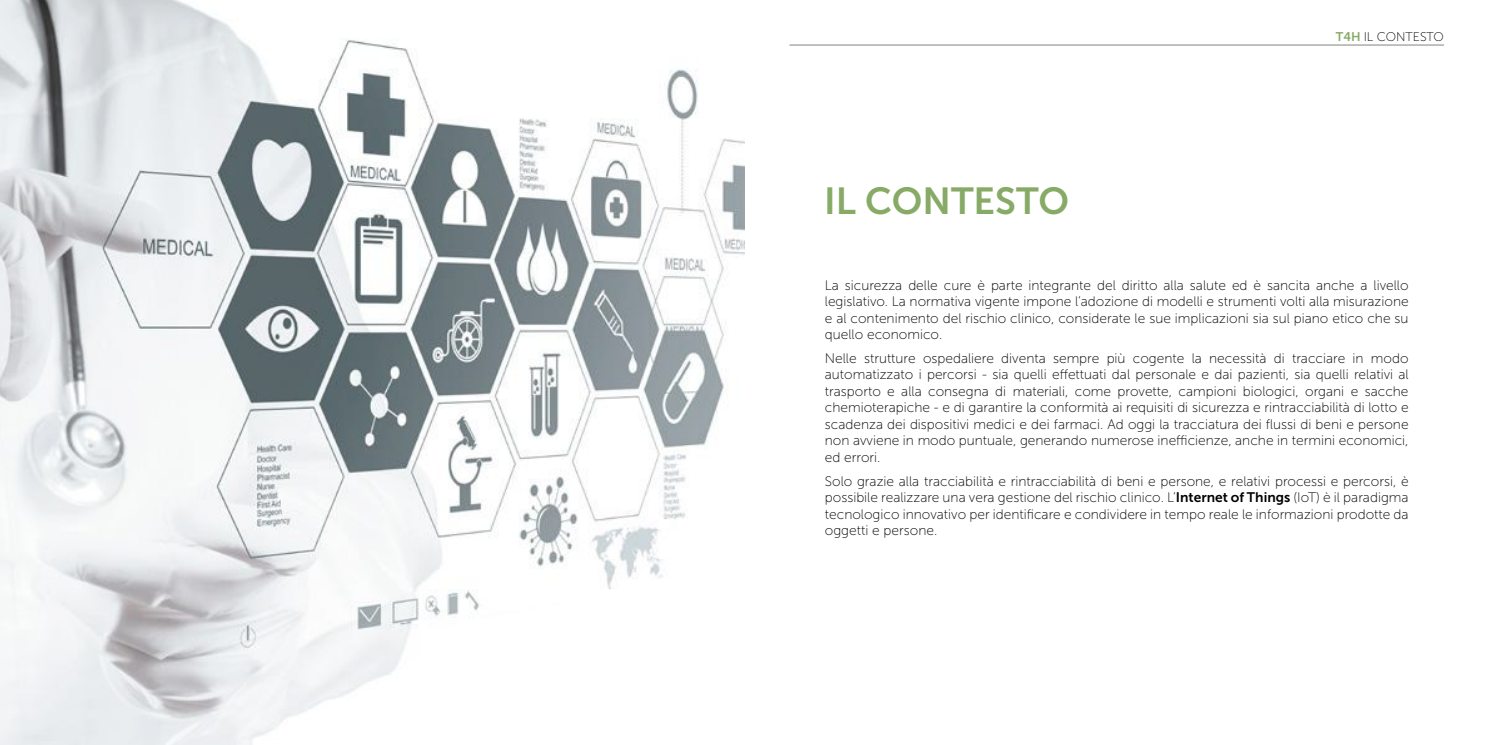
<style>
.page{position:relative;width:1489px;height:745px;background:#fff}
.page>*{position:absolute;margin:0;border:0;box-sizing:border-box;transform-origin:0 0}
.t1{font:37.5px "Museo Sans 700";color:#87aa66}
.t2{font:13.75px/16.5px "Museo Sans 100";color:#000;text-align:justify}
.t3{font:12.5px "Museo Sans 100";color:#000}
.s1{font-family:"Museo Sans 700";color:#87aa66}
.s2{font-family:"Museo Sans 700"}
</style>
<div class="page">
<img style="left:0;top:0;width:744px;height:744px">
<hr style="left:789px;top:44px;width:654px;height:2px;background:#9d9c9c">
<h1 class="t1" style="left:824px;top:180px;width:246px">IL CONTESTO</h1>
<p class="t3" style="left:1335px;top:30px;width:110px"><span class="s1">T4H</span> IL CONTESTO</p>
<p class="t2" style="left:824px;top:277px;width:585px">La sicurezza delle cure è parte integrante del diritto alla salute ed è sancita anche a livello legislativo. La normativa vigente impone l’adozione di modelli e strumenti volti alla misurazione e al contenimento del rischio clinico, considerate le sue implicazioni sia sul piano etico che su quello economico.</p>
<p class="t2" style="left:824px;top:350px;width:585px">Nelle strutture ospedaliere diventa sempre più cogente la necessità di tracciare in modo automatizzato i percorsi - sia quelli effettuati dal personale e dai pazienti, sia quelli relativi al trasporto e alla consegna di materiali, come provette, campioni biologici, organi e sacche chemioterapiche - e di garantire la conformità ai requisiti di sicurezza e rintracciabilità di lotto e scadenza dei dispositivi medici e dei farmaci. Ad oggi la tracciatura dei flussi di beni e persone non avviene in modo puntuale, generando numerose inefficienze, anche in termini economici, ed errori.</p>
<p class="t2" style="left:824px;top:472px;width:585px">Solo grazie alla tracciabilità e rintracciabilità di beni e persone, e relativi processi e percorsi, è possibile realizzare una vera gestione del rischio clinico. L’<span class="s2">Internet of Things</span> (IoT) è il paradigma tecnologico innovativo per identificare e condividere in tempo reale le informazioni prodotte da oggetti e persone.</p>
</div>
